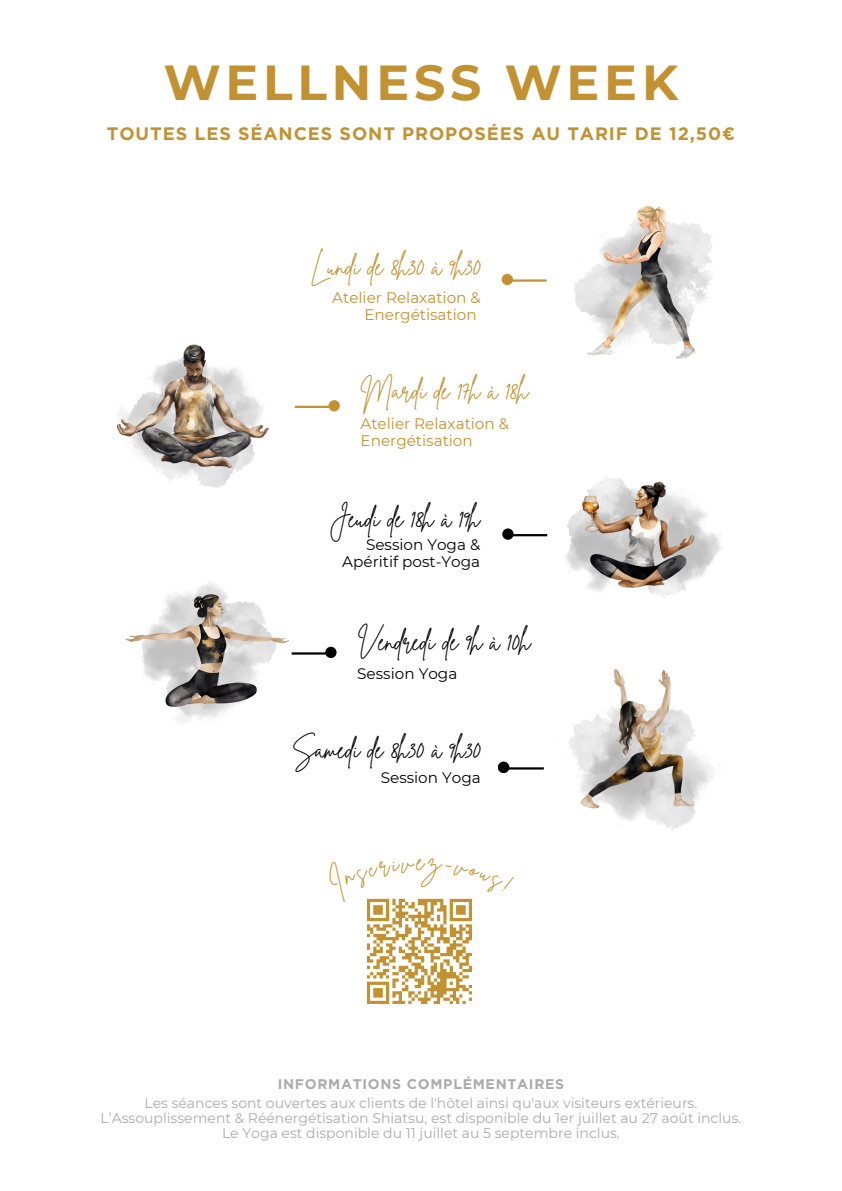
<style>
.page{position:relative;width:842px;height:1191px;background:#fff}
.page>*{position:absolute;margin:0;border:0;box-sizing:border-box;transform-origin:0 0}
.t1{font:700 49px "Montserrat";letter-spacing:.1em;color:#c29232}
.t2{font:25.3px "Brittany Signature";color:#000}
.t3{font:25.3px "Brittany Signature";color:#c29232}
.t4{font:700 18px "Gotham";letter-spacing:.05em;color:#c29232}
.t5{font:15.2px/17.1px "Montserrat";color:#c29232;text-align:right}
.t6{font:15.2px "Montserrat";color:#000}
.t7{font:14px/15px "Montserrat";color:#acabac;text-align:center}
.t8{font:700 14px "Gotham";letter-spacing:.05em;color:#acabac}
</style>
<div class="page">
<hr style="left:504px;top:767px;width:40px;height:2px;background:#000">
<div style="left:498px;top:761px;width:11px;height:12px;background:#000;border-radius:50%"></div>
<hr style="left:507px;top:279px;width:40px;height:3px;background:#c29232">
<div style="left:502px;top:274px;width:11px;height:11px;background:#c29232;border-radius:50%"></div>
<hr style="left:295px;top:405px;width:39px;height:3px;background:#c29232">
<div style="left:328px;top:400px;width:12px;height:11px;background:#c29232;border-radius:50%"></div>
<hr style="left:508px;top:534px;width:39px;height:2px;background:#000">
<div style="left:502px;top:528px;width:12px;height:11px;background:#000;border-radius:50%"></div>
<hr style="left:292px;top:652px;width:39px;height:2px;background:#000">
<svg style="left:325px;top:646px;width:12px;height:12px"></svg>
<img style="left:199px;top:482px;width:27px;height:6px">
<img style="left:176px;top:582px;width:50px;height:141px">
<img style="left:574px;top:232px;width:139px;height:79px">
<img style="left:565px;top:477px;width:156px;height:120px">
<img style="left:539px;top:724px;width:174px;height:106px">
<img style="left:579px;top:480px;width:117px;height:111px">
<img style="left:125px;top:589px;width:174px;height:121px">
<img style="left:579px;top:669px;width:117px;height:139px">
<img style="left:581px;top:206px;width:121px;height:153px">
<img style="left:116px;top:344px;width:153px;height:138px">
<svg style="left:366px;top:898px;width:106px;height:106px"></svg>
<p class="t1" style="left:164px;top:53px;width:516px">WELLNESS WEEK</p>
<p class="t4" style="left:107px;top:122px;width:630px">TOUTES LES SÉANCES SONT PROPOSÉES AU TARIF DE 12,50€</p>
<h1 class="t3" style="left:310px;top:250px;width:172px">Lundi de 8h30 à 9h30</h1>
<h3 class="t5" style="left:332px;top:289px;width:150px">Atelier Relaxation &amp;<br>Energétisation</h3>
<p class="t3" style="left:361px;top:373px;width:169px">Mardi de 17h à 18h</p>
<p class="t5" style="left:361px;top:415px;width:150px;line-height:16.5px;text-align:left">Atelier Relaxation &amp;<br>Energétisation</p>
<h2 class="t2" style="left:329px;top:501px;width:152px">Jeudi de 18h à 19h</h2>
<p class="t6" style="left:366px;top:535px;width:116px">Session Yoga &amp;</p>
<p class="t6" style="left:342px;top:552px;width:139px">Apéritif post-Yoga</p>
<p class="t2" style="left:357px;top:624px;width:175px">Vendredi de 9h à 10h</p>
<p class="t6" style="left:357px;top:664px;width:102px">Session Yoga</p>
<h2 class="t2" style="left:292px;top:732px;width:190px">Samedi de 8h30 à 9h30</h2>
<h2 class="t6" style="left:381px;top:768px;width:101px">Session Yoga</h2>
<h4 class="t3" style="left:417px;top:844px;width:9px">e</h4>
<p class="t8" style="left:278px;top:1075px;width:288px">INFORMATIONS COMPLÉMENTAIRES</p>
<p class="t7" style="left:100px;top:1095px;width:642px">Les séances sont ouvertes aux clients de l'hôtel ainsi qu'aux visiteurs extérieurs.<br>L’Assouplissement &amp; Réénergétisation Shiatsu, est disponible du 1er juillet au 27 août inclus.<br>Le Yoga est disponible du 11 juillet au 5 septembre inclus.</p>
</div>
